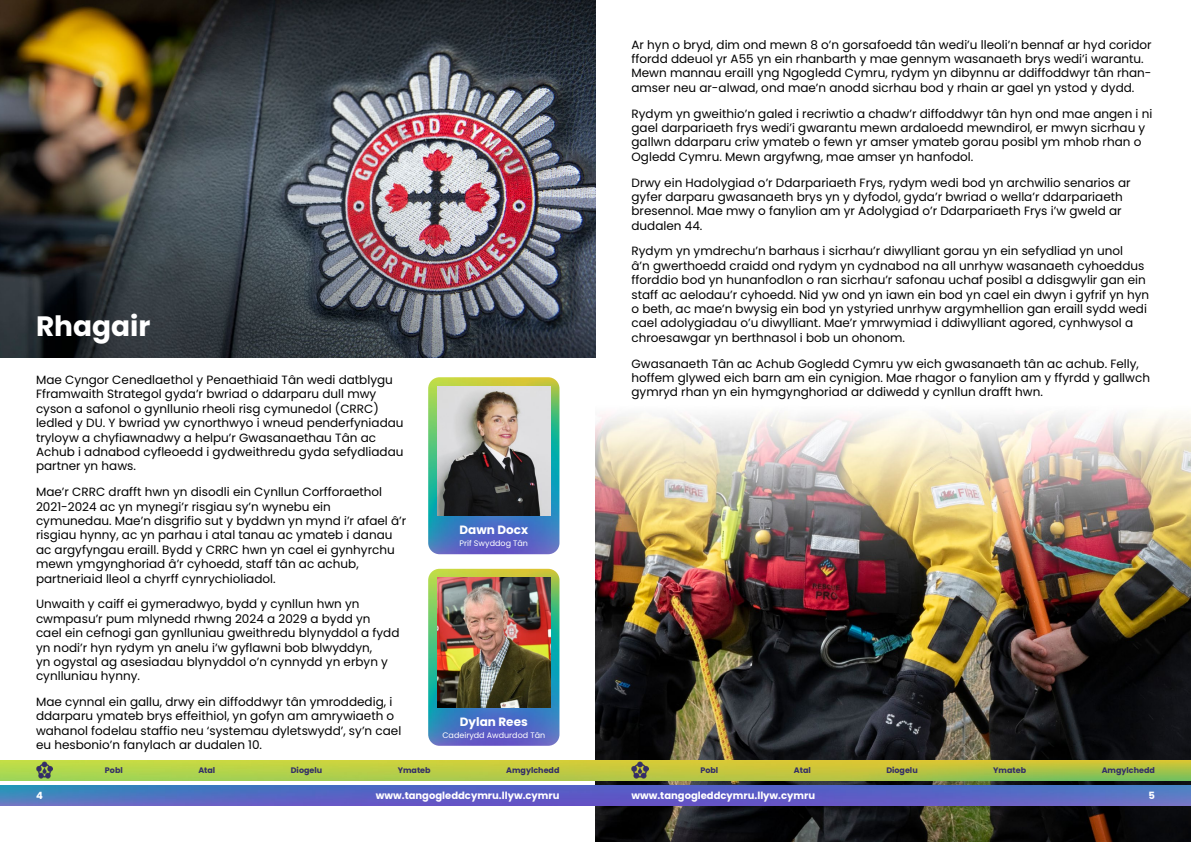
<style>
.page{position:relative;width:1191px;height:842px;background:#fff}
.page>*{position:absolute;margin:0;border:0;box-sizing:border-box;transform-origin:0 0}
.t1{font:700 28px "Poppins";color:#fff}
.t2{font:12px/14.4px "Poppins";color:#000}
.t3{font:700 12px "Poppins";color:#fff}
.t4{font:700 10px "Poppins";color:#fff}
.t5{font:700 8px "Poppins";color:#322d68}
.t6{font:8px "Poppins";color:#fff}
</style>
<div class="page">
<img style="left:0;top:0;width:595px;height:357px">
<img style="left:428px;top:377px;width:131px;height:177px">
<img style="left:428px;top:569px;width:131px;height:177px">
<img style="left:437px;top:386px;width:113px;height:130px">
<img style="left:437px;top:578px;width:113px;height:130px">
<img style="left:595px;top:413px;width:596px;height:429px">
<img style="left:0;top:760px;width:1191px;height:20px">
<img style="left:0;top:786px;width:1191px;height:20px">
<img style="left:36px;top:762px;width:17px;height:17px">
<img style="left:631px;top:762px;width:17px;height:17px">
<h1 class="t1" style="left:36px;top:310px;width:116px">Rhagair</h1>
<p class="t2" style="left:36px;top:373px;width:369px">Mae Cyngor Cenedlaethol y Penaethiaid Tân wedi datblygu Fframwaith Strategol gyda’r bwriad o ddarparu dull mwy cyson a safonol o gynllunio rheoli risg cymunedol (CRRC) ledled y DU. Y bwriad yw cynorthwyo i wneud penderfyniadau tryloyw a chyfiawnadwy a helpu’r Gwasanaethau Tân ac Achub i adnabod cyfleoedd i gydweithredu gyda sefydliadau partner yn haws.</p>
<p class="t2" style="left:36px;top:485px;width:372px">Mae’r CRRC drafft hwn yn disodli ein Cynllun Corfforaethol 2021-2024 ac yn mynegi’r risgiau sy’n wynebu ein cymunedau. Mae’n disgrifio sut y byddwn yn mynd i’r afael â’r risgiau hynny, ac yn parhau i atal tanau ac ymateb i danau ac argyfyngau eraill. Bydd y CRRC hwn yn cael ei gynhyrchu mewn ymgynghoriad â’r cyhoedd, staff tân ac achub, partneriaid lleol a chyrff cynrychioliadol.</p>
<p class="t2" style="left:36px;top:597px;width:365px">Unwaith y caiff ei gymeradwyo, bydd y cynllun hwn yn cwmpasu’r pum mlynedd rhwng 2024 a 2029 a bydd yn<br>cael ein cefnogi gan gynlluniau gweithredu blynyddol a fydd yn nodi’r hyn rydym yn anelu i’w gyflawni bob blwyddyn,<br>yn ogystal ag asesiadau blynyddol o’n cynnydd yn erbyn y cynlluniau hynny.</p>
<p class="t2" style="left:36px;top:695px;width:367px">Mae cynnal ein gallu, drwy ein diffoddwyr tân ymroddedig, i ddarparu ymateb brys effeithiol, yn gofyn am amrywiaeth o wahanol fodelau staffio neu ‘systemau dyletswydd’, sy’n cael eu hesbonio’n fanylach ar dudalen 10.</p>
<p class="t3" style="left:459px;top:523px;width:70px">Dawn Docx</p>
<p class="t6" style="left:459px;top:539px;width:70px">Prif Swyddog Tân</p>
<p class="t3" style="left:460px;top:714px;width:69px">Dylan Rees</p>
<p class="t6" style="left:442px;top:731px;width:104px">Cadeirydd Awdurdod Tân</p>
<p class="t2" style="left:631px;top:37px;width:521px">Ar hyn o bryd, dim ond mewn 8 o’n gorsafoedd tân wedi’u lleoli’n bennaf ar hyd coridor ffordd ddeuol yr A55 yn ein rhanbarth y mae gennym wasanaeth brys wedi’i warantu.<br>Mewn mannau eraill yng Ngogledd Cymru, rydym yn dibynnu ar ddiffoddwyr tân rhan&shy;amser neu ar-alwad, ond mae’n anodd sicrhau bod y rhain ar gael yn ystod y dydd.</p>
<p class="t2" style="left:631px;top:106px;width:522px">Rydym yn gweithio’n galed i recriwtio a chadw’r diffoddwyr tân hyn ond mae angen i ni gael darpariaeth frys wedi’i gwarantu mewn ardaloedd mewndirol, er mwyn sicrhau y gallwn ddarparu criw ymateb o fewn yr amser ymateb gorau posibl ym mhob rhan o Ogledd Cymru. Mewn argyfwng, mae amser yn hanfodol.</p>
<p class="t2" style="left:631px;top:175px;width:500px">Drwy ein Hadolygiad o’r Ddarpariaeth Frys, rydym wedi bod yn archwilio senarios ar gyfer darparu gwasanaeth brys yn y dyfodol, gyda’r bwriad o wella’r ddarpariaeth bresennol. Mae mwy o fanylion am yr Adolygiad o’r Ddarpariaeth Frys i’w gweld ar dudalen 44.</p>
<p class="t2" style="left:631px;top:244px;width:519px">Rydym yn ymdrechu’n barhaus i sicrhau’r diwylliant gorau yn ein sefydliad yn unol<br>â’n gwerthoedd craidd ond rydym yn cydnabod na all unrhyw wasanaeth cyhoeddus fforddio bod yn hunanfodlon o ran sicrhau’r safonau uchaf posibl a ddisgwylir gan ein staff ac aelodau’r cyhoedd. Nid yw ond yn iawn ein bod yn cael ein dwyn i gyfrif yn hyn o beth, ac mae’n bwysig ein bod yn ystyried unrhyw argymhellion gan eraill sydd wedi cael adolygiadau o’u diwylliant. Mae’r ymrwymiad i ddiwylliant agored, cynhwysol a chroesawgar yn berthnasol i bob un ohonom.</p>
<p class="t2" style="left:631px;top:356px;width:520px">Gwasanaeth Tân ac Achub Gogledd Cymru yw eich gwasanaeth tân ac achub. Felly, hoffem glywed eich barn am ein cynigion. Mae rhagor o fanylion am y ffyrdd y gallwch gymryd rhan yn ein hymgynghoriad ar ddiwedd y cynllun drafft hwn.</p>
<p class="t4" style="left:36px;top:789px;width:8px">4</p>
<p class="t5" style="left:105px;top:766px;width:19px">Pobl</p>
<p class="t5" style="left:198px;top:766px;width:18px">Atal</p>
<p class="t5" style="left:291px;top:766px;width:33px">Diogelu</p>
<p class="t5" style="left:398px;top:766px;width:34px">Ymateb</p>
<p class="t5" style="left:506px;top:766px;width:55px">Amgylchedd</p>
<p class="t4" style="left:376px;top:789px;width:185px">www.tangogleddcymru.llyw.cymru</p>
<p class="t4" style="left:631px;top:789px;width:185px">www.tangogleddcymru.llyw.cymru</p>
<p class="t4" style="left:1148px;top:789px;width:8px">5</p>
<p class="t5" style="left:700px;top:766px;width:19px">Pobl</p>
<p class="t5" style="left:794px;top:766px;width:18px">Atal</p>
<p class="t5" style="left:886px;top:766px;width:33px">Diogelu</p>
<p class="t5" style="left:993px;top:766px;width:34px">Ymateb</p>
<p class="t5" style="left:1101px;top:766px;width:55px">Amgylchedd</p>
</div>
